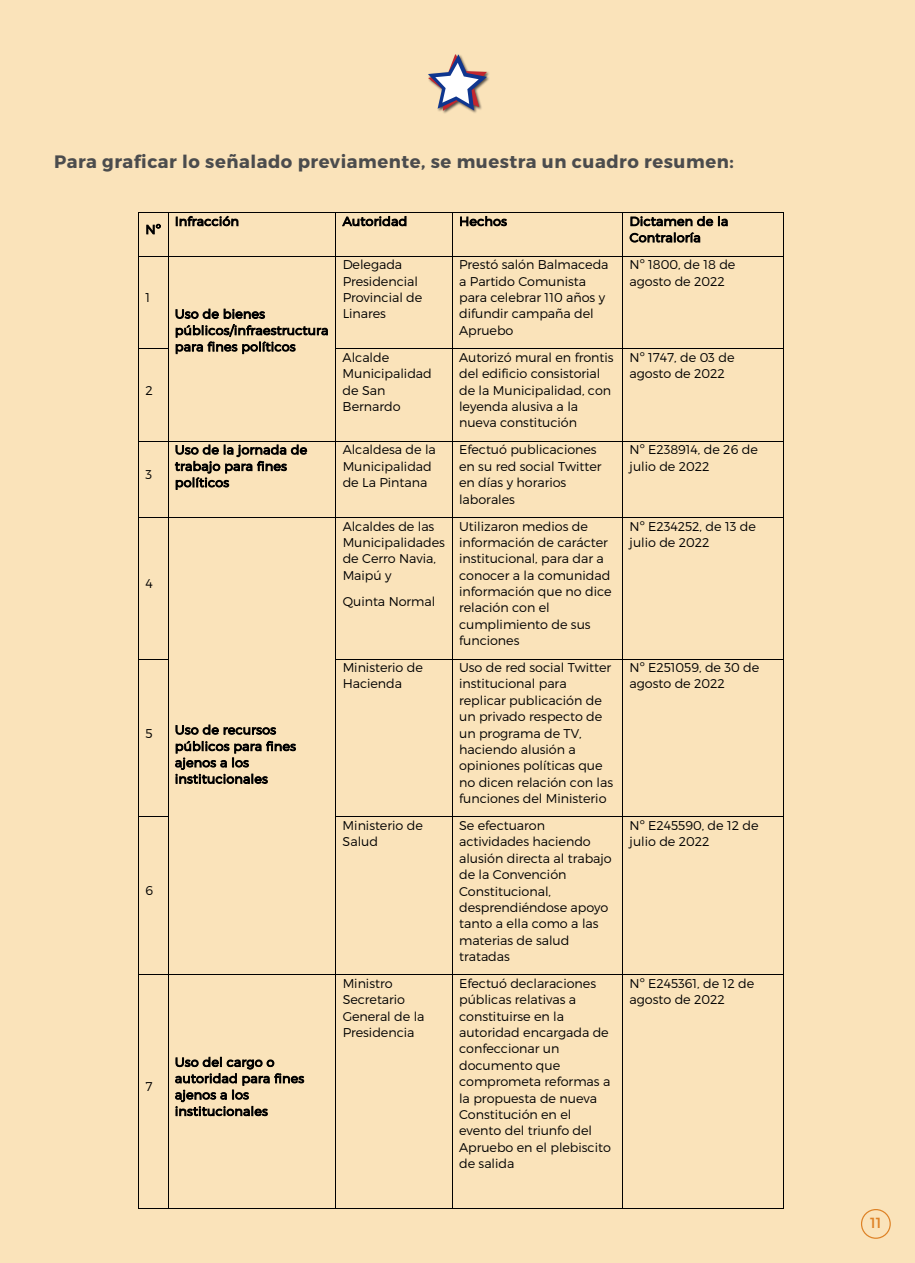
<style>
.page{position:relative;width:915px;height:1263px;background:#fff}
.page>*{position:absolute;margin:0;border:0;box-sizing:border-box;transform-origin:0 0}
.t1{font:18px "Trueno Bd";letter-spacing:.03em;color:#4b4c4d}
.t2{font:14.7px "Trueno Rg";color:#de8226}
.t3{font:12.75px/16.4px "Trueno Lt";letter-spacing:-.005em;color:#000}
.t4{font:12.45px/16.4px "Trueno Lt";letter-spacing:.015em;color:#000}
</style>
<div class="page">
<div style="left:0;top:0;width:914px;height:1263px;background:#fae3ba"></div>
<div style="left:427px;top:53px;width:63px;height:61px;background:#231f20;opacity:.75"></div>
<svg style="left:428px;top:54px;width:59px;height:57px"></svg>
<div style="left:860px;top:1209px;width:30px;height:30px;border:1px solid #de8226;border-radius:50%"></div>
<hr style="left:168px;top:213px;width:167px;height:1px;background:#000">
<hr style="left:336px;top:213px;width:116px;height:1px;background:#000">
<hr style="left:452px;top:213px;width:170px;height:1px;background:#000">
<hr style="left:622px;top:213px;width:160px;height:1px;background:#000">
<hr style="left:138px;top:213px;width:1px;height:43px;background:#000">
<hr style="left:168px;top:213px;width:1px;height:43px;background:#000">
<hr style="left:335px;top:213px;width:1px;height:43px;background:#000">
<hr style="left:452px;top:213px;width:1px;height:43px;background:#000">
<hr style="left:622px;top:213px;width:1px;height:43px;background:#000">
<hr style="left:782px;top:213px;width:1px;height:43px;background:#000">
<svg style="left:138px;top:256px;width:30px;height:1px"></svg>
<hr style="left:168px;top:256px;width:167px;height:1px;background:#000">
<hr style="left:336px;top:256px;width:116px;height:1px;background:#000">
<hr style="left:452px;top:256px;width:170px;height:1px;background:#000">
<hr style="left:622px;top:256px;width:160px;height:1px;background:#000">
<hr style="left:138px;top:257px;width:1px;height:92px;background:#000">
<hr style="left:168px;top:257px;width:1px;height:92px;background:#000">
<hr style="left:335px;top:257px;width:1px;height:92px;background:#000">
<hr style="left:452px;top:257px;width:1px;height:92px;background:#000">
<hr style="left:622px;top:257px;width:1px;height:92px;background:#000">
<hr style="left:782px;top:257px;width:1px;height:92px;background:#000">
<hr style="left:336px;top:349px;width:116px;height:1px;background:#000">
<hr style="left:452px;top:349px;width:170px;height:1px;background:#000">
<hr style="left:622px;top:349px;width:160px;height:1px;background:#000">
<hr style="left:138px;top:349px;width:1px;height:92px;background:#000">
<hr style="left:168px;top:349px;width:1px;height:92px;background:#000">
<hr style="left:335px;top:349px;width:1px;height:92px;background:#000">
<hr style="left:452px;top:349px;width:1px;height:92px;background:#000">
<hr style="left:622px;top:349px;width:1px;height:92px;background:#000">
<hr style="left:782px;top:349px;width:1px;height:92px;background:#000">
<svg style="left:138px;top:441px;width:30px;height:1px"></svg>
<hr style="left:168px;top:441px;width:167px;height:1px;background:#000">
<hr style="left:336px;top:441px;width:116px;height:1px;background:#000">
<hr style="left:452px;top:441px;width:170px;height:1px;background:#000">
<hr style="left:622px;top:441px;width:160px;height:1px;background:#000">
<hr style="left:138px;top:442px;width:1px;height:75px;background:#000">
<hr style="left:168px;top:442px;width:1px;height:75px;background:#000">
<hr style="left:335px;top:442px;width:1px;height:75px;background:#000">
<hr style="left:452px;top:442px;width:1px;height:75px;background:#000">
<hr style="left:622px;top:442px;width:1px;height:75px;background:#000">
<hr style="left:782px;top:442px;width:1px;height:75px;background:#000">
<svg style="left:138px;top:517px;width:30px;height:1px"></svg>
<hr style="left:168px;top:517px;width:167px;height:1px;background:#000">
<hr style="left:336px;top:517px;width:116px;height:1px;background:#000">
<hr style="left:452px;top:517px;width:170px;height:1px;background:#000">
<hr style="left:622px;top:517px;width:160px;height:1px;background:#000">
<hr style="left:138px;top:518px;width:1px;height:141px;background:#000">
<hr style="left:168px;top:518px;width:1px;height:141px;background:#000">
<hr style="left:335px;top:518px;width:1px;height:141px;background:#000">
<hr style="left:452px;top:518px;width:1px;height:141px;background:#000">
<hr style="left:622px;top:518px;width:1px;height:141px;background:#000">
<hr style="left:782px;top:518px;width:1px;height:141px;background:#000">
<svg style="left:139px;top:659px;width:29px;height:1px"></svg>
<hr style="left:336px;top:659px;width:116px;height:1px;background:#000">
<hr style="left:452px;top:659px;width:170px;height:1px;background:#000">
<hr style="left:622px;top:659px;width:160px;height:1px;background:#000">
<hr style="left:138px;top:659px;width:1px;height:158px;background:#000">
<hr style="left:168px;top:659px;width:1px;height:158px;background:#000">
<hr style="left:335px;top:659px;width:1px;height:158px;background:#000">
<hr style="left:452px;top:659px;width:1px;height:158px;background:#000">
<hr style="left:622px;top:659px;width:1px;height:158px;background:#000">
<hr style="left:782px;top:659px;width:1px;height:158px;background:#000">
<hr style="left:336px;top:817px;width:116px;height:1px;background:#000">
<hr style="left:452px;top:817px;width:170px;height:1px;background:#000">
<hr style="left:622px;top:817px;width:160px;height:1px;background:#000">
<hr style="left:138px;top:817px;width:1px;height:157px;background:#000">
<hr style="left:168px;top:817px;width:1px;height:157px;background:#000">
<hr style="left:335px;top:817px;width:1px;height:157px;background:#000">
<hr style="left:452px;top:817px;width:1px;height:157px;background:#000">
<hr style="left:622px;top:817px;width:1px;height:157px;background:#000">
<hr style="left:782px;top:817px;width:1px;height:157px;background:#000">
<svg style="left:138px;top:974px;width:30px;height:1px"></svg>
<hr style="left:168px;top:974px;width:167px;height:1px;background:#000">
<hr style="left:336px;top:974px;width:116px;height:1px;background:#000">
<hr style="left:452px;top:974px;width:170px;height:1px;background:#000">
<hr style="left:622px;top:974px;width:160px;height:1px;background:#000">
<hr style="left:138px;top:975px;width:1px;height:233px;background:#000">
<hr style="left:168px;top:975px;width:1px;height:233px;background:#000">
<svg style="left:138px;top:1208px;width:30px;height:1px"></svg>
<hr style="left:168px;top:1208px;width:167px;height:1px;background:#000">
<hr style="left:335px;top:975px;width:1px;height:233px;background:#000">
<hr style="left:336px;top:1208px;width:116px;height:1px;background:#000">
<hr style="left:452px;top:975px;width:1px;height:233px;background:#000">
<hr style="left:452px;top:1208px;width:170px;height:1px;background:#000">
<hr style="left:622px;top:975px;width:1px;height:233px;background:#000">
<hr style="left:622px;top:1208px;width:160px;height:1px;background:#000">
<hr style="left:782px;top:975px;width:1px;height:233px;background:#000">
<p class="t1" style="left:54px;top:151px;width:681px">Para graficar lo señalado previamente, se muestra un cuadro resumen:</p>
<p class="t4" style="left:145px;top:221px;width:17px">Nº</p>
<p class="t3" style="left:145px;top:289px;width:6px">1</p>
<p class="t3" style="left:145px;top:382px;width:9px">2</p>
<p class="t3" style="left:145px;top:466px;width:8px">3</p>
<p class="t3" style="left:145px;top:575px;width:9px">4</p>
<p class="t3" style="left:145px;top:725px;width:9px">5</p>
<p class="t3" style="left:145px;top:882px;width:9px">6</p>
<p class="t3" style="left:145px;top:1078px;width:9px">7</p>
<p class="t4" style="left:175px;top:213px;width:66px">Infracción</p>
<p class="t4" style="left:342px;top:213px;width:66px">Autoridad</p>
<p class="t4" style="left:459px;top:213px;width:49px">Hechos</p>
<p class="t4" style="left:629px;top:213px;width:100px">Dictamen de la<br>Contraloría</p>
<p class="t4" style="left:175px;top:306px;width:155px">Uso de bienes públicos/infraestructura para fines políticos</p>
<p class="t3" style="left:342px;top:256px;width:81px">Delegada<br>Presidencial<br>Provincial de<br>Linares</p>
<p class="t3" style="left:459px;top:256px;width:151px">Prestó salón Balmaceda a Partido Comunista para celebrar 110 años y difundir campaña del<br>Apruebo</p>
<p class="t3" style="left:629px;top:256px;width:107px">Nº 1800, de 18 de agosto de 2022</p>
<p class="t3" style="left:342px;top:349px;width:91px">Alcalde<br>Municipalidad de San<br>Bernardo</p>
<p class="t3" style="left:459px;top:349px;width:156px">Autorizó mural en frontis del edificio consistorial de la Municipalidad, con leyenda alusiva a la nueva constitución</p>
<p class="t3" style="left:629px;top:349px;width:106px">Nº 1747, de 03 de agosto de 2022</p>
<p class="t4" style="left:175px;top:441px;width:134px">Uso de la jornada de trabajo para fines políticos</p>
<p class="t3" style="left:342px;top:441px;width:95px">Alcaldesa de la<br>Municipalidad de La Pintana</p>
<p class="t3" style="left:459px;top:441px;width:144px">Efectuó publicaciones en su red social Twitter en días y horarios laborales</p>
<p class="t3" style="left:629px;top:441px;width:130px">Nº E238914, de 26 de julio de 2022</p>
<p class="t4" style="left:175px;top:721px;width:122px">Uso de recursos públicos para fines ajenos a los institucionales</p>
<p class="t4" style="left:175px;top:1054px;width:131px">Uso del cargo o autoridad para fines ajenos a los institucionales</p>
<p class="t3" style="left:342px;top:518px;width:104px">Alcaldes de las<br>Municipalidades de Cerro Navia,<br>Maipú y</p>
<p class="t3" style="left:342px;top:593px;width:94px">Quinta Normal</p>
<p class="t3" style="left:459px;top:518px;width:154px">Utilizaron medios de información de carácter institucional, para dar a conocer a la comunidad información que no dice relación con el cumplimiento de sus funciones</p>
<p class="t3" style="left:629px;top:518px;width:128px">Nº E234252, de 13 de julio de 2022</p>
<p class="t3" style="left:342px;top:659px;width:82px">Ministerio de<br>Hacienda</p>
<p class="t3" style="left:459px;top:659px;width:155px">Uso de red social Twitter institucional para replicar publicación de un privado respecto de un programa de TV, haciendo alusión a opiniones políticas que no dicen relación con las funciones del Ministerio</p>
<p class="t3" style="left:629px;top:659px;width:131px">Nº E251059, de 30 de agosto de 2022</p>
<p class="t3" style="left:342px;top:817px;width:82px">Ministerio de<br>Salud</p>
<p class="t3" style="left:459px;top:817px;width:154px">Se efectuaron actividades haciendo alusión directa al trabajo de la Convención<br>Constitucional, desprendiéndose apoyo tanto a ella como a las materias de salud tratadas</p>
<p class="t3" style="left:629px;top:817px;width:130px">Nº E245590, de 12 de julio de 2022</p>
<p class="t3" style="left:342px;top:975px;width:83px">Ministro<br>Secretario<br>General de la<br>Presidencia</p>
<p class="t3" style="left:459px;top:975px;width:153px">Efectuó declaraciones públicas relativas a constituirse en la autoridad encargada de confeccionar un documento que comprometa reformas a la propuesta de nueva<br>Constitución en el evento del triunfo del<br>Apruebo en el plebiscito de salida</p>
<p class="t3" style="left:629px;top:975px;width:126px">Nº E245361, de 12 de agosto de 2022</p>
<p class="t2" style="left:869px;top:1214px;width:13px">11</p>
</div>
